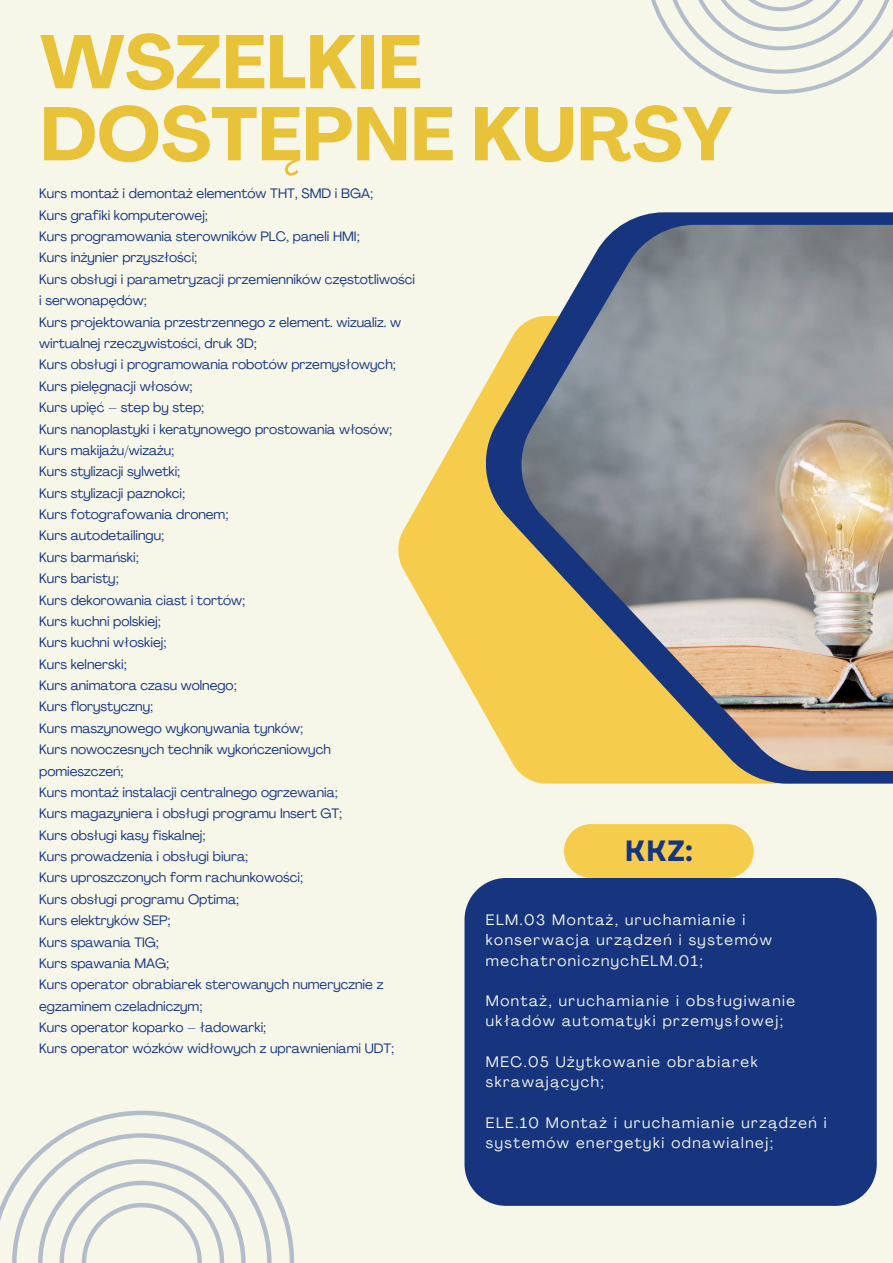
<style>
.page{position:relative;width:893px;height:1263px;background:#f6f6e9}
.page>*{position:absolute;margin:0;border:0;box-sizing:border-box;transform-origin:0 0}
.t1{font:700 74.78px/72px "Agrandir";color:#e8c339}
.t2{font:700 29.33px "Garet";color:#16357e}
.t3{font:15px/20.2px "Agrandir";letter-spacing:.1em;color:#f6f6e9}
.t4{font:13.5px/21.4px "Agrandir";color:#16357e}
</style>
<div class="page">
<svg style="left:651px;top:0;width:242px;height:94px"></svg>
<svg style="left:398px;top:384px;width:88px;height:332px;fill:#f6cc4d"></svg>
<svg style="left:486px;top:212px;width:407px;height:572px"></svg>
<div style="left:464px;top:878px;width:412px;height:328px;background:#16357e"></div>
<div style="left:564px;top:824px;width:189px;height:54px;background:#f6cc4d;border-radius:27px"></div>
<svg style="left:0;top:1111px;width:294px;height:152px"></svg>
<img style="left:521px;top:225px;width:372px;height:546px">
<p class="t1" style="left:40px;top:34px;width:694px">WSZELKIE<br>DOSTĘPNE KURSY</p>
<p class="t4" style="left:39px;top:184px;width:335px">Kurs montaż i demontaż elementów THT, SMD i BGA;</p>
<p class="t4" style="left:39px;top:206px;width:170px">Kurs grafiki komputerowej;</p>
<p class="t4" style="left:39px;top:227px;width:322px">Kurs programowania sterowników PLC, paneli HMI;</p>
<p class="t4" style="left:39px;top:248px;width:159px">Kurs inżynier przyszłości;</p>
<p class="t4" style="left:39px;top:270px;width:377px">Kurs obsługi i parametryzacji przemienników częstotliwości i serwonapędów;</p>
<p class="t4" style="left:39px;top:313px;width:363px">Kurs projektowania przestrzennego z element. wizualiz. w wirtualnej rzeczywistości, druk 3D;</p>
<p class="t4" style="left:39px;top:355px;width:358px">Kurs obsługi i programowania robotów przemysłowych;</p>
<p class="t4" style="left:39px;top:377px;width:155px">Kurs pielęgnacji włosów;</p>
<p class="t4" style="left:39px;top:398px;width:166px">Kurs upięć – step by step;</p>
<p class="t4" style="left:39px;top:419px;width:354px">Kurs nanoplastyki i keratynowego prostowania włosów;</p>
<p class="t4" style="left:39px;top:441px;width:136px">Kurs makijażu/wizażu;</p>
<p class="t4" style="left:39px;top:462px;width:142px">Kurs stylizacji sylwetki;</p>
<p class="t4" style="left:39px;top:484px;width:147px">Kurs stylizacji paznokci;</p>
<p class="t4" style="left:39px;top:505px;width:191px">Kurs fotografowania dronem;</p>
<p class="t4" style="left:39px;top:526px;width:126px">Kurs autodetailingu;</p>
<p class="t4" style="left:39px;top:548px;width:101px">Kurs barmański;</p>
<p class="t4" style="left:39px;top:569px;width:81px">Kurs baristy;</p>
<p class="t4" style="left:39px;top:590px;width:207px">Kurs dekorowania ciast i tortów;</p>
<p class="t4" style="left:39px;top:612px;width:123px">Kurs kuchni polskiej;</p>
<p class="t4" style="left:39px;top:633px;width:129px">Kurs kuchni włoskiej;</p>
<p class="t4" style="left:39px;top:655px;width:89px">Kurs kelnerski;</p>
<p class="t4" style="left:39px;top:676px;width:199px">Kurs animatora czasu wolnego;</p>
<p class="t4" style="left:39px;top:697px;width:115px">Kurs florystyczny;</p>
<p class="t4" style="left:39px;top:719px;width:265px">Kurs maszynowego wykonywania tynków;</p>
<p class="t4" style="left:39px;top:740px;width:293px">Kurs nowoczesnych technik wykończeniowych pomieszczeń;</p>
<p class="t4" style="left:39px;top:783px;width:300px">Kurs montaż instalacji centralnego ogrzewania;</p>
<p class="t4" style="left:39px;top:804px;width:304px">Kurs magazyniera i obsługi programu Insert GT;</p>
<p class="t4" style="left:39px;top:826px;width:168px">Kurs obsługi kasy fiskalnej;</p>
<p class="t4" style="left:39px;top:847px;width:210px">Kurs prowadzenia i obsługi biura;</p>
<p class="t4" style="left:39px;top:868px;width:265px">Kurs uproszczonych form rachunkowości;</p>
<p class="t4" style="left:39px;top:890px;width:201px">Kurs obsługi programu Optima;</p>
<p class="t4" style="left:39px;top:911px;width:133px">Kurs elektryków SEP;</p>
<p class="t4" style="left:39px;top:932px;width:121px">Kurs spawania TIG;</p>
<p class="t4" style="left:39px;top:954px;width:131px">Kurs spawania MAG;</p>
<h2 class="t4" style="left:39px;top:975px;width:346px">Kurs operator obrabiarek sterowanych numerycznie z egzaminem czeladniczym;</h2>
<h3 class="t4" style="left:39px;top:1018px;width:228px">Kurs operator koparko – ładowarki;</h3>
<h3 class="t4" style="left:39px;top:1039px;width:356px">Kurs operator wózków widłowych z uprawnieniami UDT;</h3>
<p class="t2" style="left:624px;top:830px;width:70px">KKZ:</p>
<p class="t3" style="left:486px;top:911px;width:288px">ELM.03 Montaż, uruchamianie i konserwacja urządzeń i systemów mechatronicznychELM.01;</p>
<h1 class="t3" style="left:486px;top:992px;width:311px">Montaż, uruchamianie i obsługiwanie układów automatyki przemysłowej;</h1>
<p class="t3" style="left:486px;top:1053px;width:273px">MEC.05 Użytkowanie obrabiarek skrawających;</p>
<p class="t3" style="left:486px;top:1114px;width:342px">ELE.10 Montaż i uruchamianie urządzeń i systemów energetyki odnawialnej;</p>
</div>
